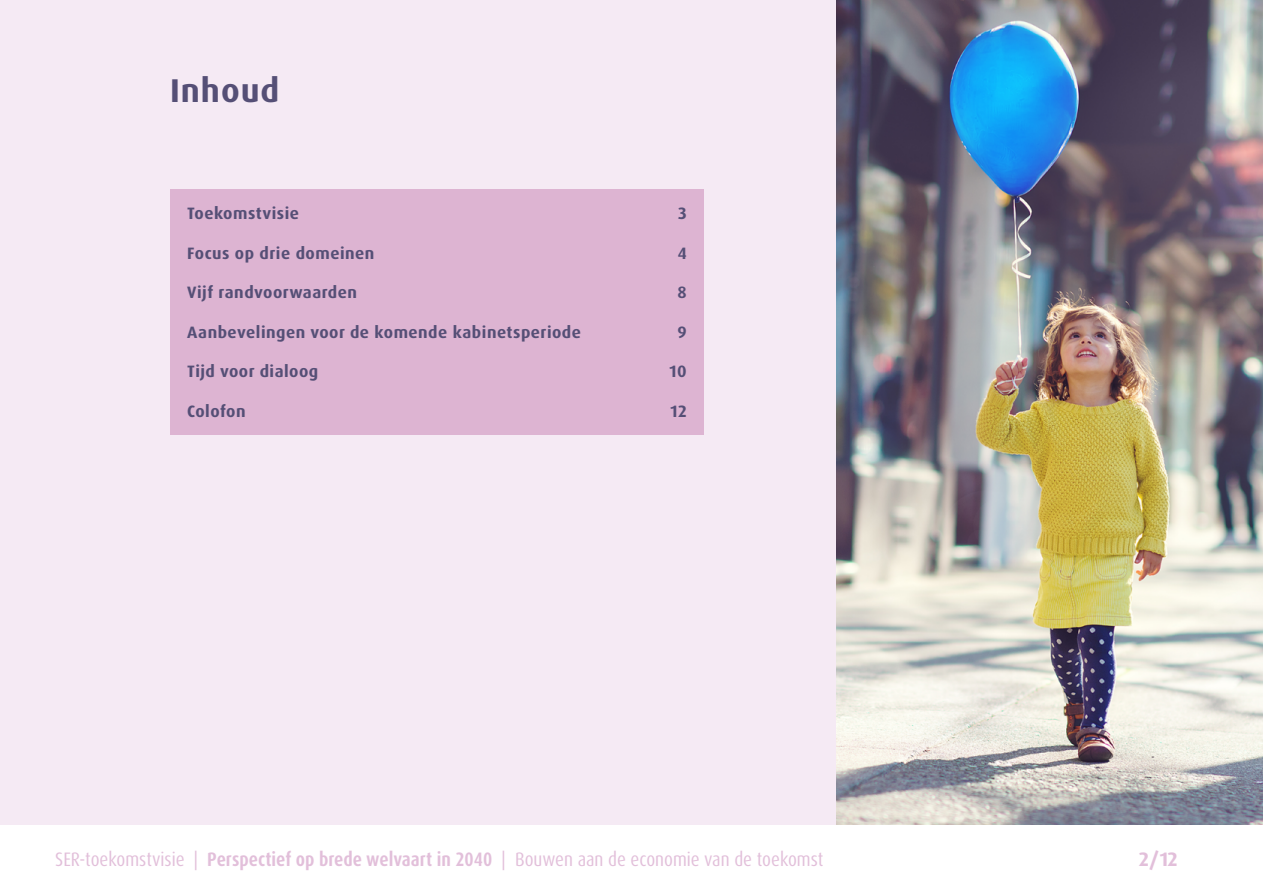
<style>
.page{position:relative;width:1263px;height:893px;background:#fff}
.page>*{position:absolute;margin:0;border:0;box-sizing:border-box;transform-origin:0 0}
.t1{font:700 33px "Dax OT";letter-spacing:.03em;color:#554f76}
.t2{font:condensed 19.5px "Dax OT";color:#e2bfda}
.t3{font:700 19.5px "Dax OT";color:#e2bfda}
.t4{font:700 16.5px "Dax OT";letter-spacing:.03em;color:#554f76}
.s1{font-weight:700}
</style>
<div class="page">
<div style="left:0;top:0;width:1263px;height:824px;background:#f5eaf4"></div>
<img style="left:836px;top:0;width:427px;height:824px">
<div style="left:170px;top:189px;width:534px;height:246px;background:#ddb4d2"></div>
<h1 class="t1" style="left:170px;top:69px;width:111px">Inhoud</h1>
<p class="t4" style="left:187px;top:203px;width:113px">Toekomstvisie</p>
<p class="t4" style="left:678px;top:203px;width:10px">3</p>
<p class="t4" style="left:187px;top:242px;width:189px">Focus op drie domeinen</p>
<p class="t4" style="left:678px;top:242px;width:10px">4</p>
<p class="t4" style="left:187px;top:282px;width:171px">Vijf randvoorwaarden</p>
<p class="t4" style="left:677px;top:282px;width:11px">8</p>
<p class="t4" style="left:187px;top:321px;width:395px">Aanbevelingen voor de komende kabinetsperiode</p>
<p class="t4" style="left:677px;top:321px;width:11px">9</p>
<p class="t4" style="left:187px;top:361px;width:133px">Tijd voor dialoog</p>
<p class="t4" style="left:669px;top:361px;width:19px">10</p>
<p class="t4" style="left:187px;top:401px;width:60px">Colofon</p>
<p class="t4" style="left:671px;top:401px;width:18px">12</p>
<p class="t2" style="left:55px;top:847px;width:770px">SER-toekomstvisie | <span class="s1">Perspectief op brede welvaart in 2040</span> | Bouwen aan de economie van de toekomst</p>
<p class="t3" style="left:1139px;top:846px;width:40px">2/12</p>
</div>
